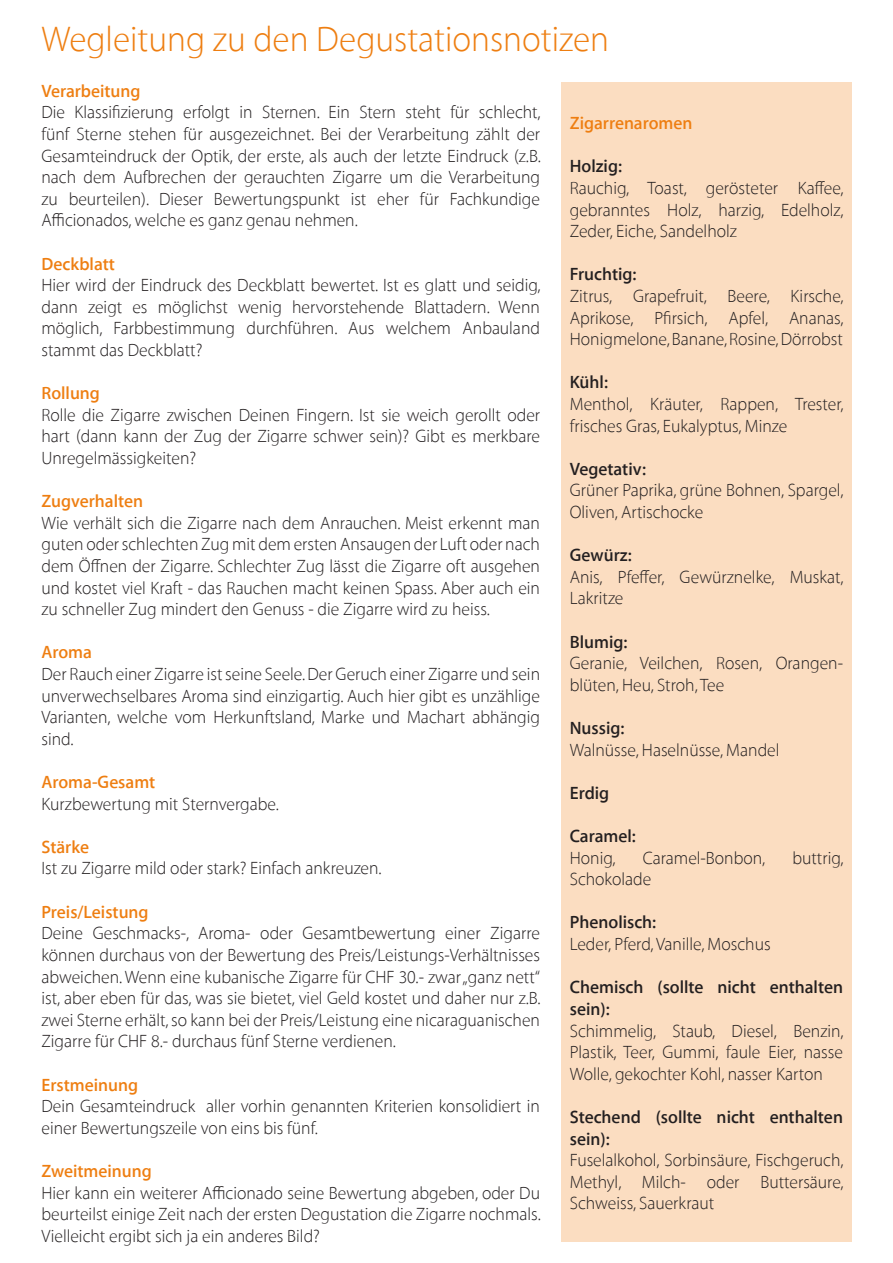
<style>
.page{position:relative;width:893px;height:1263px;background:#fff}
.page>*{position:absolute;margin:0;border:0;box-sizing:border-box;transform-origin:0 0}
.t1{font:100 36px "Myriad Set Pro";color:#ee7e11}
.t2{font:100 18px/21.6px "Myriad Set Pro";color:#231f20;text-align:justify}
.t3{font:600 18px/21.6px "Myriad Set Pro";color:#231f20}
.t4{font:600 18px "Myriad Set Pro";color:#ee7e11}
</style>
<div class="page">
<div style="left:561px;top:82px;width:290px;height:1160px;background:#fbddc1"></div>
<p class="t1" style="left:41px;top:12px;width:569px">Wegleitung zu den Degustationsnotizen</p>
<p class="t4" style="left:41px;top:77px;width:101px">Verarbeitung</p>
<p class="t2" style="left:41px;top:101px;width:501px">Die Klassifizierung erfolgt in Sternen. Ein Stern steht für schlecht, fünf Sterne stehen für ausgezeichnet. Bei der Verarbeitung zählt der Gesamteindruck der Optik, der erste, als auch der letzte Eindruck (z.B. nach dem Aufbrechen der gerauchten Zigarre um die Verarbeitung zu beurteilen). Dieser Bewertungspunkt ist eher für Fachkundige Afficionados, welche es ganz genau nehmen.</p>
<p class="t4" style="left:41px;top:250px;width:75px">Deckblatt</p>
<p class="t2" style="left:41px;top:274px;width:501px">Hier wird der Eindruck des Deckblatt bewertet. Ist es glatt und seidig, dann zeigt es möglichst wenig hervorstehende Blattadern. Wenn möglich, Farbbestimmung durchführen. Aus welchem Anbauland stammt das Deckblatt?</p>
<p class="t4" style="left:41px;top:379px;width:60px">Rollung</p>
<p class="t2" style="left:41px;top:403px;width:500px">Rolle die Zigarre zwischen Deinen Fingern. Ist sie weich gerollt oder hart (dann kann der Zug der Zigarre schwer sein)? Gibt es merkbare Unregelmässigkeiten?</p>
<p class="t4" style="left:41px;top:487px;width:103px">Zugverhalten</p>
<p class="t2" style="left:41px;top:511px;width:500px">Wie verhält sich die Zigarre nach dem Anrauchen. Meist erkennt man guten oder schlechten Zug mit dem ersten Ansaugen der Luft oder nach dem Öffnen der Zigarre. Schlechter Zug lässt die Zigarre oft ausgehen und kostet viel Kraft - das Rauchen macht keinen Spass. Aber auch ein zu schneller Zug mindert den Genuss - die Zigarre wird zu heiss.</p>
<p class="t4" style="left:41px;top:638px;width:52px">Aroma</p>
<p class="t2" style="left:41px;top:662px;width:500px">Der Rauch einer Zigarre ist seine Seele. Der Geruch einer Zigarre und sein unverwechselbares Aroma sind einzigartig. Auch hier gibt es unzählige Varianten, welche vom Herkunftsland, Marke und Machart abhängig sind.</p>
<p class="t4" style="left:41px;top:768px;width:115px">Aroma-Gesamt</p>
<p class="t2" style="left:41px;top:792px;width:239px">Kurzbewertung mit Sternvergabe.</p>
<p class="t4" style="left:41px;top:833px;width:49px">Stärke</p>
<p class="t2" style="left:41px;top:857px;width:342px">Ist zu Zigarre mild oder stark? Einfach ankreuzen.</p>
<p class="t4" style="left:41px;top:898px;width:109px">Preis/Leistung</p>
<p class="t2" style="left:41px;top:922px;width:501px">Deine Geschmacks-, Aroma- oder Gesamtbewertung einer Zigarre können durchaus von der Bewertung des Preis/Leistungs-Verhältnisses abweichen. Wenn eine kubanische Zigarre für CHF 30.- zwar „ganz nett“ ist, aber eben für das, was sie bietet, viel Geld kostet und daher nur z.B. zwei Sterne erhält, so kann bei der Preis/Leistung eine nicaraguanischen Zigarre für CHF 8.- durchaus fünf Sterne verdienen.</p>
<p class="t4" style="left:41px;top:1070px;width:98px">Erstmeinung</p>
<p class="t2" style="left:41px;top:1094px;width:500px">Dein Gesamteindruck aller vorhin genannten Kriterien konsolidiert in einer Bewertungszeile von eins bis fünf.</p>
<p class="t4" style="left:41px;top:1157px;width:112px">Zweitmeinung</p>
<p class="t2" style="left:41px;top:1181px;width:501px">Hier kann ein weiterer Afficionado seine Bewertung abgeben, oder Du beurteilst einige Zeit nach der ersten Degustation die Zigarre nochmals.<br>Vielleicht ergibt sich ja ein anderes Bild?</p>
<p class="t4" style="left:570px;top:109px;width:124px">Zigarrenaromen</p>
<p class="t3" style="left:570px;top:155px;width:54px">Holzig:</p>
<p class="t2" style="left:570px;top:176px;width:275px">Rauchig, Toast, gerösteter Kaffee, gebranntes Holz, harzig, Edelholz, Zeder, Eiche, Sandelholz</p>
<p class="t3" style="left:570px;top:263px;width:68px">Fruchtig:</p>
<p class="t2" style="left:570px;top:284px;width:275px">Zitrus, Grapefruit, Beere, Kirsche, Aprikose, Pfirsich, Apfel, Ananas, Honigmelone, Banane, Rosine, Dörrobst</p>
<p class="t3" style="left:570px;top:371px;width:40px">Kühl:</p>
<p class="t2" style="left:570px;top:392px;width:275px">Menthol, Kräuter, Rappen, Trester, frisches Gras, Eukalyptus, Minze</p>
<p class="t3" style="left:570px;top:457px;width:78px">Vegetativ:</p>
<p class="t2" style="left:570px;top:479px;width:275px">Grüner Paprika, grüne Bohnen, Spargel,<br>Oliven, Artischocke</p>
<p class="t3" style="left:570px;top:544px;width:63px">Gewürz:</p>
<p class="t2" style="left:570px;top:565px;width:275px">Anis, Pfeffer, Gewürznelke, Muskat,<br>Lakritze</p>
<p class="t3" style="left:570px;top:630px;width:59px">Blumig:</p>
<p class="t2" style="left:570px;top:652px;width:275px">Geranie, Veilchen, Rosen, Orangen&shy;blüten, Heu, Stroh, Tee</p>
<p class="t3" style="left:570px;top:716px;width:56px">Nussig:</p>
<p class="t2" style="left:570px;top:738px;width:211px">Walnüsse, Haselnüsse, Mandel</p>
<p class="t3" style="left:570px;top:781px;width:41px">Erdig</p>
<p class="t3" style="left:570px;top:824px;width:68px">Caramel:</p>
<p class="t2" style="left:570px;top:846px;width:47px">Honig,</p>
<p class="t2" style="left:643px;top:846px;width:124px">Caramel-Bonbon,</p>
<p class="t2" style="left:792px;top:846px;width:53px">buttrig,</p>
<p class="t2" style="left:570px;top:868px;width:83px">Schokolade</p>
<p class="t3" style="left:570px;top:911px;width:88px">Phenolisch:</p>
<p class="t2" style="left:570px;top:932px;width:202px">Leder, Pferd, Vanille, Moschus</p>
<p class="t3" style="left:570px;top:976px;width:275px">Chemisch (sollte nicht enthalten sein):</p>
<p class="t2" style="left:570px;top:1019px;width:275px">Schimmelig, Staub, Diesel, Benzin, Plastik, Teer, Gummi, faule Eier, nasse Wolle, gekochter Kohl, nasser Karton</p>
<p class="t3" style="left:570px;top:1105px;width:275px">Stechend (sollte nicht enthalten sein):</p>
<p class="t2" style="left:570px;top:1148px;width:275px">Fuselalkohol, Sorbinsäure, Fischgeruch, Methyl, Milch- oder Buttersäure, Schweiss, Sauerkraut</p>
</div>
